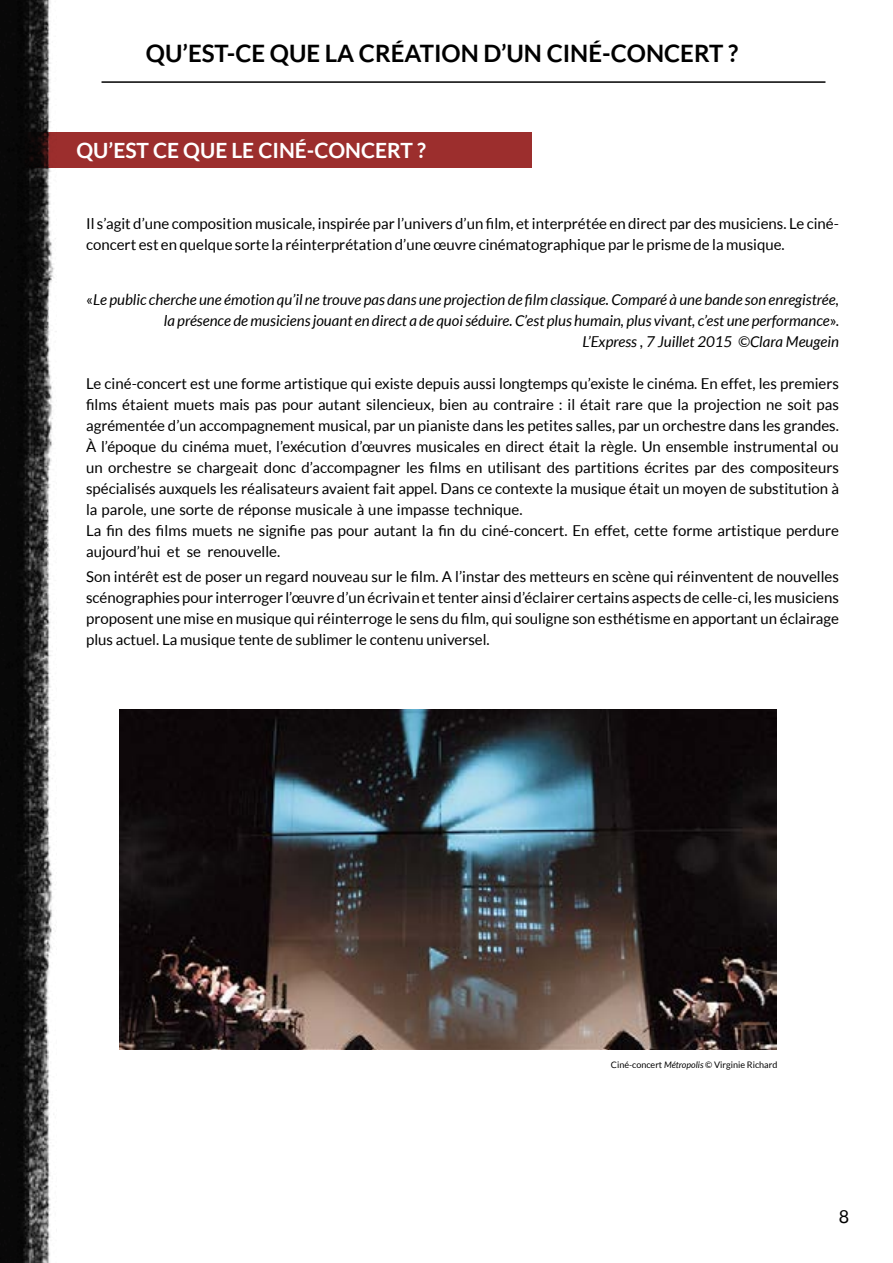
<style>
.page{position:relative;width:893px;height:1263px;background:#fff}
.page>*{position:absolute;margin:0;border:0;box-sizing:border-box;transform-origin:0 0}
.t1{font:700 24px "Lato";color:#000}
.t2{font:700 21px "Lato";color:#fff}
.t3{font:18px "Lato";color:#000}
.t4{font:15px/21px "Lato";color:#000}
.t5{font:italic 15px/21px "Lato";color:#000;text-align:right}
.t6{font:9px "Lato";color:#000}
.s1{font-style:normal}
.s2{font-style:italic}
</style>
<div class="page">
<div style="left:0;top:132px;width:531px;height:35px;background:#9c2e2d"></div>
<img style="left:119px;top:709px;width:658px;height:341px">
<hr style="left:102px;top:81px;width:723px;height:2px;background:#000">
<img style="left:0;top:0;width:57px;height:1263px">
<h1 class="t1" style="left:146px;top:40px;width:594px">QU’EST-CE QUE LA CRÉATION D ’UN CIN É-CONCERT ?</h1>
<h2 class="t2" style="left:77px;top:139px;width:351px">QU’EST CE QUE LE CIN É-CONCERT ?</h2>
<p class="t4" style="left:86px;top:213px;width:754px">’sI l agit ’d une composition musicale, inspirée par ’l univers ’d un film, et interprétée en direct par des musiciens. Le ciné-</p>
<p class="t4" style="left:86px;top:234px;width:700px">concert est en quelque sorte la réinterprétation ’d une œuvre cinématographique par le prisme de la musique.</p>
<p class="t5" style="left:86px;top:289px;width:754px"><span class="s1">«</span>Lepublicchercheuneémotion qu i l’ netrouvepasdansuneprojectiondefilmclassique.Comparéàunebandesonenregistrée, laprésencedemusiciensjouantendirectadequoiséduire C. ’estplushumain,plusvivant ’c, estuneperformance <span class="s1">.«<br></span>’LExpress 7, Juillet 2015 ©Clara Meugein</p>
<p class="t4" style="left:86px;top:373px;width:754px">Le ciné-concert est une forme artistique qui existe depuis aussi longtemps qu’existe le cinéma. En effet, les premiers films étaient muets mais pas pour autant silencieux, bien au contraire il: était rare que la projection ne soit pas agrémentée ’d un accompagnement musical, par un pianiste dans les petites salles, par un orchestre dans les grandes.<br>À ’l époque du cinéma muet ’l, exécution ’d œuvres musicales en direct était la règle. Un ensemble instrumental ou un orchestre se chargeait donc ’d accompagner les films en utilisant des partitions écrites par des compositeurs spécialisés auxquels les réalisateurs avaient fait appel. Dans ce contexte la musique était un moyen de substitution à la parole, une sorte de réponse musicale à une impasse technique.<br>La fin des films muets ne signifie pas pour autant la fin du ciné-concert. En effet, cette forme artistique perdure aujourd’hui et se renouvelle.</p>
<p class="t4" style="left:86px;top:566px;width:754px;text-align:justify">Son intérêt est de poser un regard nouveau sur le film A. ’l instar des metteurs en scène qui réinventent de nouvelles scénographiespourinterroger ’l œuvre ’d unécrivainettenterainsi ’d éclairercertainsaspectsdecelle-ci,lesmusiciens proposent une mise en musique qui réinterroge le sens du film, qui souligne son esthétisme en apportant un éclairage plus actuel. La musique tente de sublimer le contenu universel.</p>
<p class="t6" style="left:611px;top:1059px;width:168px">Ciné-concert <span class="s2">Métropolis</span> © Virginie Richard</p>
<p class="t3" style="left:839px;top:1207px;width:12px">8</p>
</div>
